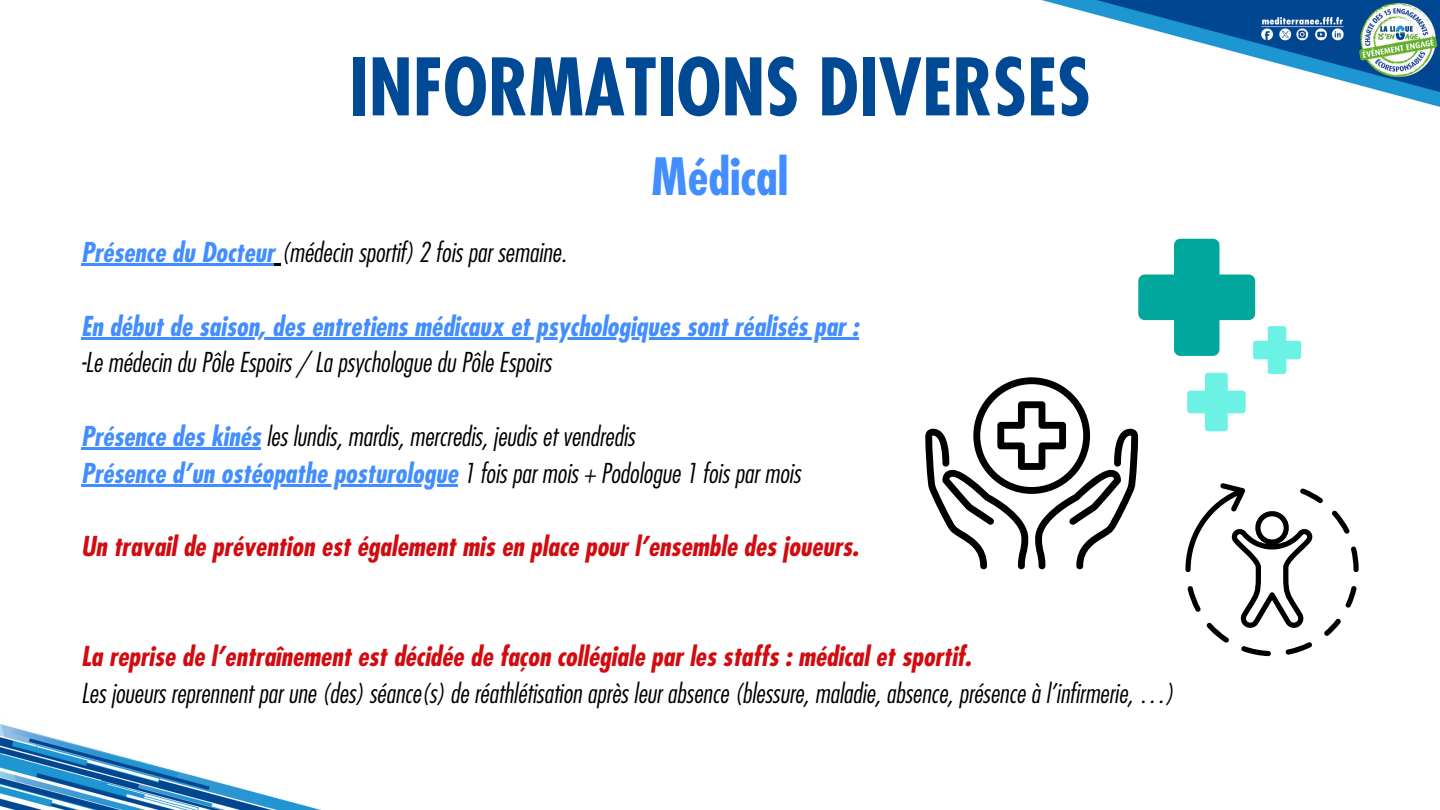
<style>
.page{position:relative;width:1440px;height:810px;background:#fff}
.page>*{position:absolute;margin:0;border:0;box-sizing:border-box;transform-origin:0 0}
.t1{font:700 condensed 77px "Futura Std";color:#004994}
.t2{font:700 condensed 50px "Futura Std";color:#428dff}
.t3{font:italic 300 condensed 26.7px "Futura Std";color:#000}
.t4{font:italic 700 condensed 26.7px "Futura Std";color:#d20b11}
.t5{font:italic 700 condensed 26.7px "Futura Std";color:#428dff}
.s1{font-weight:700;color:#428dff}
.s2{font-weight:300;color:#000}
</style>
<div class="page">
<img style="left:0;top:0;width:1440px;height:810px">
<hr style="left:81px;top:264px;width:194px;height:2px;background:#428dff">
<svg style="left:275px;top:264px;width:6px;height:2px"></svg>
<hr style="left:81px;top:337px;width:778px;height:2px;background:#428dff">
<hr style="left:81px;top:447px;width:180px;height:3px;background:#428dff">
<hr style="left:81px;top:484px;width:377px;height:2px;background:#428dff">
<svg style="left:925px;top:239px;width:434px;height:417px"></svg>
<h1 class="t1" style="left:349px;top:52px;width:743px">INFORMATIONS DIVERSES</h1>
<h2 class="t2" style="left:652px;top:154px;width:138px">Médical</h2>
<p class="t3" style="left:81px;top:240px;width:487px"><span class="s1">Présence du Docteur</span> (médecin sportif) 2 fois par semaine.</p>
<p class="t5" style="left:81px;top:314px;width:779px">En début de saison, des entretiens médicaux et psychologiques sont réalisés par :</p>
<p class="t3" style="left:81px;top:350px;width:472px">-Le médecin du Pôle Espoirs / La psychologue du Pôle Espoirs</p>
<p class="t3" style="left:81px;top:424px;width:555px"><span class="s1">Présence des kinés</span> les lundis, mardis, mercredis, jeudis et vendredis</p>
<p class="t5" style="left:81px;top:461px;width:721px">Présence d’un ostéopathe posturologue <span class="s2">1 fois par mois + Podologue 1 fois par mois</span></p>
<p class="t4" style="left:81px;top:534px;width:779px">Un travail de prévention est également mis en place pour l’ensemble des joueurs.</p>
<h2 class="t4" style="left:81px;top:644px;width:892px">La reprise de l’entraînement est décidée de façon collégiale par les staffs : médical et sportif.</h2>
<p class="t3" style="left:81px;top:681px;width:1094px">Les joueurs reprennent par une (des) séance(s) de réathlétisation après leur absence (blessure, maladie, absence, présence à l’infirmerie, …)</p>
</div>
